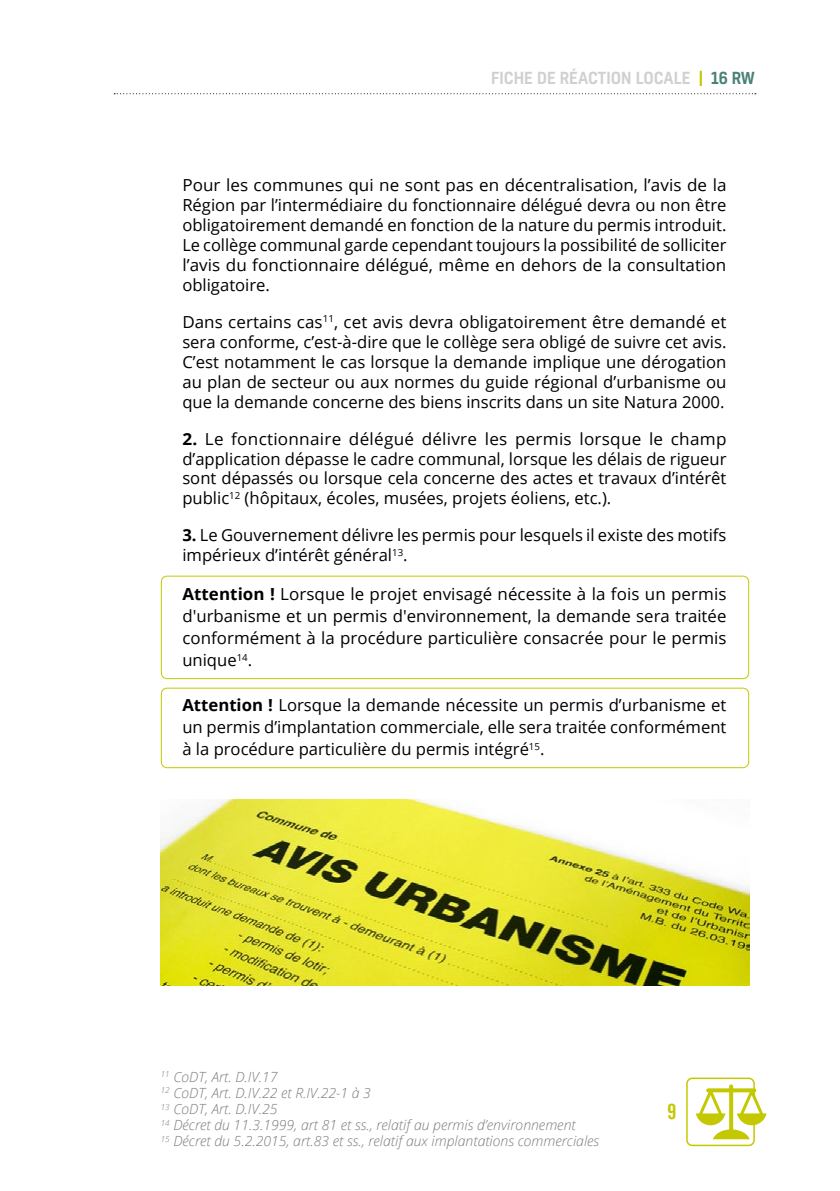
<style>
.page{position:relative;width:840px;height:1191px;background:#fff}
.page>*{position:absolute;margin:0;border:0;box-sizing:border-box;transform-origin:0 0}
.t1{font:21px "Trade Gothic Bold Cond Twenty";color:#c4c800}
.t2{font:16.6px/20px "Open Sans";color:#000;text-align:justify}
.t3{font:500 16px "Kelson";color:#d0d0d0}
.t4{font:italic 300 14px/16px "Open Sans";color:#7c7b7b}
.s1{color:#c4c800}
.s2{color:#4a8179}
.s3{font-weight:700}
</style>
<div class="page">
<svg style="left:114px;top:93px;width:641px;height:1px"></svg>
<div style="left:161px;top:687px;width:587px;height:81px;border:1px solid #c4c800;border-radius:6px"></div>
<div style="left:161px;top:575px;width:587px;height:104px;border:1px solid #c4c800;border-radius:6px"></div>
<div style="left:685px;top:1077px;width:69px;height:69px;border:2px solid #c4c800;border-radius:5px"></div>
<svg style="left:695px;top:1084px;width:71px;height:55px"></svg>
<img style="left:160px;top:799px;width:588px;height:186px">
<p class="t3" style="left:491px;top:67px;width:265px">FICHE DE RÉACTION LOCALE <span class="s1">|</span> <span class="s2">16 RW</span></p>
<p class="t2" style="left:182px;top:175px;width:545px">Pour les communes qui ne sont pas en décentralisation, l’avis de la Région par l’intermédiaire du fonctionnaire délégué devra ou non être obligatoirement demandé en fonction de la nature du permis introduit.<br>Le collège communal garde cependant toujours la possibilité de solliciter l’avis du fonctionnaire délégué, même en dehors de la consultation obligatoire.</p>
<p class="t2" style="left:182px;top:311px;width:545px">Dans certains cas<sup>11</sup>, cet avis devra obligatoirement être demandé et sera conforme, c’est-à-dire que le collège sera obligé de suivre cet avis.<br>C’est notamment le cas lorsque la demande implique une dérogation au plan de secteur ou aux normes du guide régional d’urbanisme ou que la demande concerne des biens inscrits dans un site Natura 2000.</p>
<p class="t2" style="left:182px;top:428px;width:545px"><span class="s3">2.</span> Le fonctionnaire délégué délivre les permis lorsque le champ d’application dépasse le cadre communal, lorsque les délais de rigueur sont dépassés ou lorsque cela concerne des actes et travaux d’intérêt public<sup>12</sup> (hôpitaux, écoles, musées, projets éoliens, etc.).</p>
<p class="t2" style="left:182px;top:525px;width:545px"><span class="s3">3.</span> Le Gouvernement délivre les permis pour lesquels il existe des motifs impérieux d’intérêt général<sup>13</sup>.</p>
<p class="t2" style="left:182px;top:583px;width:545px;line-height:22px"><span class="s3">Attention !</span> Lorsque le projet envisagé nécessite à la fois un permis d'urbanisme et un permis d'environnement, la demande sera traitée conformément à la procédure particulière consacrée pour le permis unique<sup>14</sup>.</p>
<p class="t2" style="left:182px;top:694px;width:545px;line-height:22px"><span class="s3">Attention !</span> Lorsque la demande nécessite un permis d’urbanisme et un permis d’implantation commerciale, elle sera traitée conformément à la procédure particulière du permis intégré<sup>15</sup>.</p>
<p class="t4" style="left:161px;top:1068px;width:440px"><sup>11</sup> CoDT, Art. D.IV.17<br><sup>12</sup> CoDT, Art. D.IV.22 et R.IV.22-1 à 3<br><sup>13</sup> CoDT, Art. D.IV.25<br><sup>14</sup> Décret du 11.3.1999, art 81 et ss., relatif au permis d’environnement<br><sup>15</sup> Décret du 5.2.2015, art.83 et ss., relatif aux implantations commerciales</p>
<p class="t1" style="left:666px;top:1099px;width:11px">9</p>
</div>
